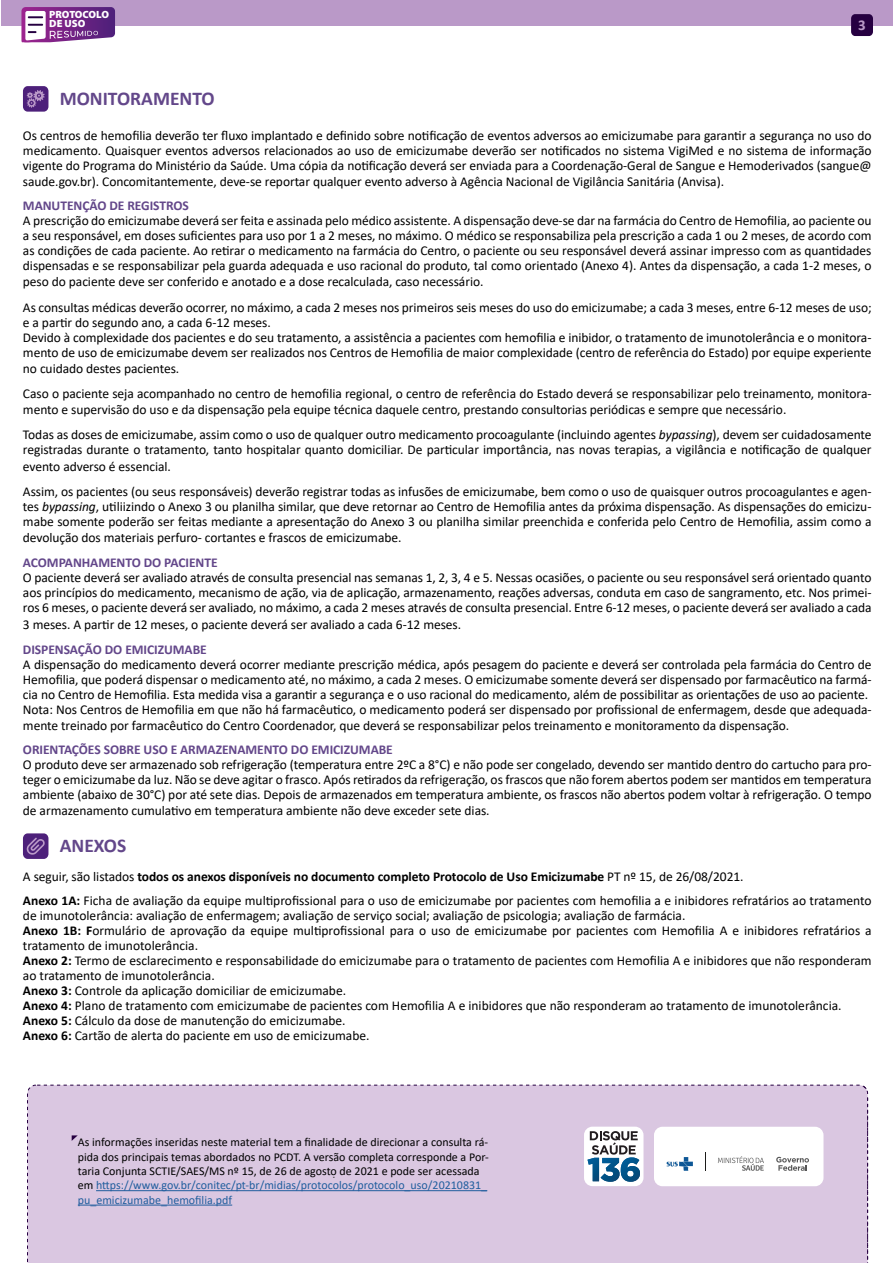
<style>
.page{position:relative;width:893px;height:1263px;background:#fff}
.page>*{position:absolute;margin:0;border:0;box-sizing:border-box;transform-origin:0 0}
.t1{font:700 19.5px "Calibri";color:#63478a}
.t2{font:700 15px "Calibri";color:#ba99c8}
.t3{font:13.5px/15.5px "Calibri";letter-spacing:-.005em;color:#000;text-align:justify}
.t4{font:700 13.5px "Calibri";letter-spacing:-.005em;color:#63478a}
.t5{font:12px/14.4px "Calibri";color:#000}
.t6{font:11.85px "Calibri";color:#414042}
.t7{font:900 10.5px/9.3px "Myriad Pro";color:#fff}
.s1{font-style:italic}
.s2{font-weight:700}
.s3{color:#215e9e}
</style>
<div class="page">
<div style="left:1px;top:0;width:892px;height:25px;background:#ba99c8"></div>
<div style="left:851px;top:14px;width:22px;height:22px;background:#260041;border-radius:4px"></div>
<svg style="left:21px;top:7px;width:94px;height:35px;background:#90559f"></svg>
<div style="left:27px;top:1085px;width:841px;height:178px;background:#dac7e1"></div>
<svg style="left:867px;top:1096px;width:1px;height:167px"></svg>
<svg style="left:861px;top:1085px;width:6px;height:5px"></svg>
<svg style="left:72px;top:1135px;width:6px;height:6px"></svg>
<div style="left:654px;top:1127px;width:169px;height:59px;background:#fff;border-radius:8px"></div>
<svg style="left:776px;top:1157px;width:33px;height:14px"></svg>
<svg style="left:667px;top:1157px;width:26px;height:14px"></svg>
<svg style="left:718px;top:1156px;width:46px;height:15px"></svg>
<svg style="left:705px;top:1152px;width:1px;height:19px"></svg>
<div style="left:584px;top:1127px;width:59px;height:59px;background:#fff;border-radius:8px"></div>
<svg style="left:587px;top:1131px;width:53px;height:51px"></svg>
<hr style="left:96px;top:1190px;width:391px;height:1px;background:#215e9e">
<hr style="left:78px;top:1205px;width:154px;height:1px;background:#215e9e">
<div style="left:23px;top:86px;width:25px;height:26px;background:#4d207a;border-radius:5px"></div>
<svg style="left:27px;top:90px;width:18px;height:18px"></svg>
<div style="left:23px;top:833px;width:25px;height:26px;background:#4d207a;border-radius:5px"></div>
<svg style="left:27px;top:837px;width:18px;height:18px"></svg>
<p class="t7" style="left:49px;top:10px;width:61px">PROTOCOLO<br>DE USO</p>
<h1 class="t1" style="left:60px;top:85px;width:157px">MONITORAMENTO</h1>
<p class="t2" style="left:858px;top:14px;width:9px">3</p>
<p class="t3" style="left:23px;top:127px;width:850px">Os centros de hemofilia deverão ter fluxo implantado e definido sobre notificação de eventos adversos ao emicizumabe para garantir a segurança no uso do medicamento. Quaisquer eventos adversos relacionados ao uso de emicizumabe deverão ser notificados no sistema VigiMed e no sistema de informação vigente do Programa do Ministério da Saúde. Uma cópia da notificação deverá ser enviada para a Coordenação-Geral de Sangue e Hemoderivados (sangue@ saude.gov.br). Concomitantemente, deve-se reportar qualquer evento adverso à Agência Nacional de Vigilância Sanitária (Anvisa).</p>
<p class="t4" style="left:23px;top:196px;width:167px">MANUTENÇÃO DE REGISTROS</p>
<p class="t3" style="left:23px;top:213px;width:850px">A prescrição do emicizumabe deverá ser feita e assinada pelo médico assistente. A dispensação deve-se dar na farmácia do Centro de Hemofilia, ao paciente ou a seu responsável, em doses suficientes para uso por 1 a 2 meses, no máximo. O médico se responsabiliza pela prescrição a cada 1 ou 2 meses, de acordo com as condições de cada paciente. Ao retirar o medicamento na farmácia do Centro, o paciente ou seu responsável deverá assinar impresso com as quantidades dispensadas e se responsabilizar pela guarda adequada e uso racional do produto, tal como orientado (Anexo 4). Antes da dispensação, a cada 1-2 meses, o peso do paciente deve ser conferido e anotado e a dose recalculada, caso necessário.</p>
<p class="t3" style="left:23px;top:299px;width:850px;text-align:left">As consultas médicas deverão ocorrer, no máximo, a cada 2 meses nos primeiros seis meses do uso do emicizumabe; a cada 3 meses, entre 6-12 meses de uso; e a partir do segundo ano, a cada 6-12 meses.<br>Devido à complexidade dos pacientes e do seu tratamento, a assistência a pacientes com hemofilia e inibidor, o tratamento de imunotolerância e o monitora&shy;mento de uso de emicizumabe devem ser realizados nos Centros de Hemofilia de maior complexidade (centro de referência do Estado) por equipe experiente no cuidado destes pacientes.</p>
<p class="t3" style="left:23px;top:385px;width:850px;line-height:16.2px">Caso o paciente seja acompanhado no centro de hemofilia regional, o centro de referência do Estado deverá se responsabilizar pelo treinamento, monitora&shy;mento e supervisão do uso e da dispensação pela equipe técnica daquele centro, prestando consultorias periódicas e sempre que necessário.</p>
<p class="t3" style="left:23px;top:427px;width:850px">Todas as doses de emicizumabe, assim como o uso de qualquer outro medicamento procoagulante (incluindo agentes <span class="s1">bypassing</span>), devem ser cuidadosamente registradas durante o tratamento, tanto hospitalar quanto domiciliar. De particular importância, nas novas terapias, a vigilância e notificação de qualquer evento adverso é essencial.</p>
<p class="t3" style="left:23px;top:483px;width:850px">Assim, os pacientes (ou seus responsáveis) deverão registrar todas as infusões de emicizumabe, bem como o uso de quaisquer outros procoagulantes e agen&shy;tes <span class="s1">bypassing</span>, utiliizindo o Anexo 3 ou planilha similar, que deve retornar ao Centro de Hemofilia antes da próxima dispensação. As dispensações do emicizu&shy;mabe somente poderão ser feitas mediante a apresentação do Anexo 3 ou planilha similar preenchida e conferida pelo Centro de Hemofilia, assim como a devolução dos materiais perfuro- cortantes e frascos de emicizumabe.</p>
<p class="t4" style="left:23px;top:553px;width:196px">ACOMPANHAMENTO DO PACIENTE</p>
<p class="t3" style="left:23px;top:570px;width:850px">O paciente deverá ser avaliado através de consulta presencial nas semanas 1, 2, 3, 4 e 5. Nessas ocasiões, o paciente ou seu responsável será orientado quanto aos princípios do medicamento, mecanismo de ação, via de aplicação, armazenamento, reações adversas, conduta em caso de sangramento, etc. Nos primei&shy;ros 6 meses, o paciente deverá ser avaliado, no máximo, a cada 2 meses através de consulta presencial. Entre 6-12 meses, o paciente deverá ser avaliado a cada 3 meses. A partir de 12 meses, o paciente deverá ser avaliado a cada 6-12 meses.</p>
<p class="t4" style="left:23px;top:640px;width:185px">DISPENSAÇÃO DO EMICIZUMABE</p>
<p class="t3" style="left:23px;top:656px;width:850px;text-align:left">A dispensação do medicamento deverá ocorrer mediante prescrição médica, após pesagem do paciente e deverá ser controlada pela farmácia do Centro de Hemofilia, que poderá dispensar o medicamento até, no máximo, a cada 2 meses. O emicizumabe somente deverá ser dispensado por farmacêutico na farmá&shy;cia no Centro de Hemofilia. Esta medida visa a garantir a segurança e o uso racional do medicamento, além de possibilitar as orientações de uso ao paciente.<br>Nota: Nos Centros de Hemofilia em que não há farmacêutico, o medicamento poderá ser dispensado por profissional de enfermagem, desde que adequada&shy;mente treinado por farmacêutico do Centro Coordenador, que deverá se responsabilizar pelos treinamento e monitoramento da dispensação.</p>
<p class="t4" style="left:23px;top:740px;width:371px">ORIENTAÇÕES SOBRE USO E ARMAZENAMENTO DO EMICIZUMABE</p>
<p class="t3" style="left:23px;top:756px;width:850px">O produto deve ser armazenado sob refrigeração (temperatura entre 2ºC a 8°C) e não pode ser congelado, devendo ser mantido dentro do cartucho para pro&shy;teger o emicizumabe da luz. Não se deve agitar o frasco. Após retirados da refrigeração, os frascos que não forem abertos podem ser mantidos em temperatura ambiente (abaixo de 30°C) por até sete dias. Depois de armazenados em temperatura ambiente, os frascos não abertos podem voltar à refrigeração. O tempo de armazenamento cumulativo em temperatura ambiente não deve exceder sete dias.</p>
<h1 class="t1" style="left:60px;top:832px;width:68px">ANEXOS</h1>
<p class="t3" style="left:23px;top:864px;width:850px;line-height:24px">A seguir, são listados <span class="s2">todos os anexos disponíveis no documento completo Protocolo de Uso Emicizumabe</span> PT nº 15, de 26/08/2021.<br><span class="s2">Anexo 1A:</span> Ficha de avaliação da equipe multiprofissional para o uso de emicizumabe por pacientes com hemofilia a e inibidores refratários ao tratamento</p>
<p class="t3" style="left:23px;top:907px;width:850px;line-height:15px;text-align:left">de imunotolerância: avaliação de enfermagem; avaliação de serviço social; avaliação de psicologia; avaliação de farmácia.<br><span class="s2">Anexo 1B: F</span>ormulário de aprovação da equipe multiprofissional para o uso de emicizumabe por pacientes com Hemofilia A e inibidores refratários a tratamento de imunotolerância.<br><span class="s2">Anexo 2:</span> Termo de esclarecimento e responsabilidade do emicizumabe para o tratamento de pacientes com Hemofilia A e inibidores que não responderam ao tratamento de imunotolerância.<br><span class="s2">Anexo 3:</span> Controle da aplicação domiciliar de emicizumabe.<br><span class="s2">Anexo 4:</span> Plano de tratamento com emicizumabe de pacientes com Hemofilia A e inibidores que não responderam ao tratamento de imunotolerância.<br><span class="s2">Anexo 5:</span> Cálculo da dose de manutenção do emicizumabe.<br><span class="s2">Anexo 6:</span> Cartão de alerta do paciente em uso de emicizumabe.</p>
<p class="t5" style="left:78px;top:1134px;width:413px">As informações inseridas neste material tem a finalidade de direcionar a consulta rá&shy;pida dos principais temas abordados no PCDT. A versão completa corresponde a Por&shy;taria Conjunta SCTIE/SAES/MS nº 15, de 26 de agosto de 2021 e pode ser acessada em <span class="s3">https://www.gov.br/conitec/pt-br/midias/protocolos/protocolo_uso/20210831_ pu_emicizumabe_hemofilia.pdf</span></p>
<p class="t6" style="left:333px;top:1166px;width:4px">.</p>
</div>
